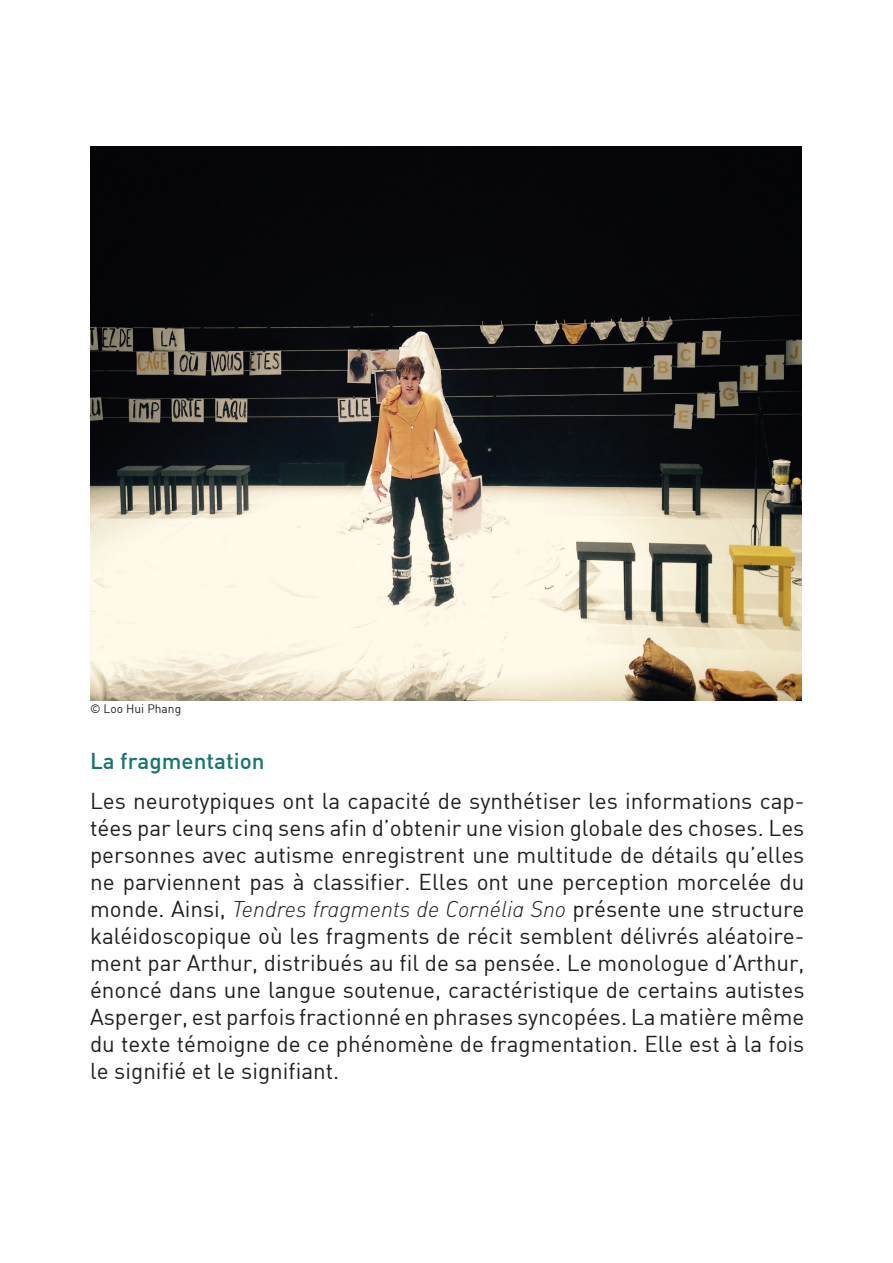
<style>
.page{position:relative;width:893px;height:1263px;background:#fff}
.page>*{position:absolute;margin:0;border:0;box-sizing:border-box;transform-origin:0 0}
.t1{font:22.5px/27px "DIN";color:#231f20;text-align:justify}
.t2{font:500 22.5px "DIN";color:#15766f}
.t3{font:12px "DIN";color:#231f20}
.s1{font-family:"DIN Light Italic Alt"}
</style>
<div class="page">
<img style="left:90px;top:147px;width:711px;height:554px">
<p class="t3" style="left:90px;top:701px;width:93px">© Loo Hui Phang</p>
<p class="t2" style="left:90px;top:746px;width:176px">La fragmentation</p>
<p class="t1" style="left:90px;top:786px;width:716px">Les neurotypiques ont la capacité de synthétiser les informations cap&shy;tées par leurs cinq sens afin d’obtenir une vision globale des choses. Les personnes avec autisme enregistrent une multitude de détails qu’elles ne parviennent pas à classifier. Elles ont une perception morcelée du monde. Ainsi, <span class="s1">Tendres fragments de Cornélia Sno</span> présente une structure kaléidoscopique où les fragments de récit semblent délivrés aléatoire&shy;ment par Arthur, distribués au fil de sa pensée. Le monologue d’Arthur, énoncé dans une langue soutenue, caractéristique de certains autistes Asperger, est parfois fractionné en phrases syncopées. La matière même du texte témoigne de ce phénomène de fragmentation. Elle est à la fois le signifié et le signifiant.</p>
</div>
